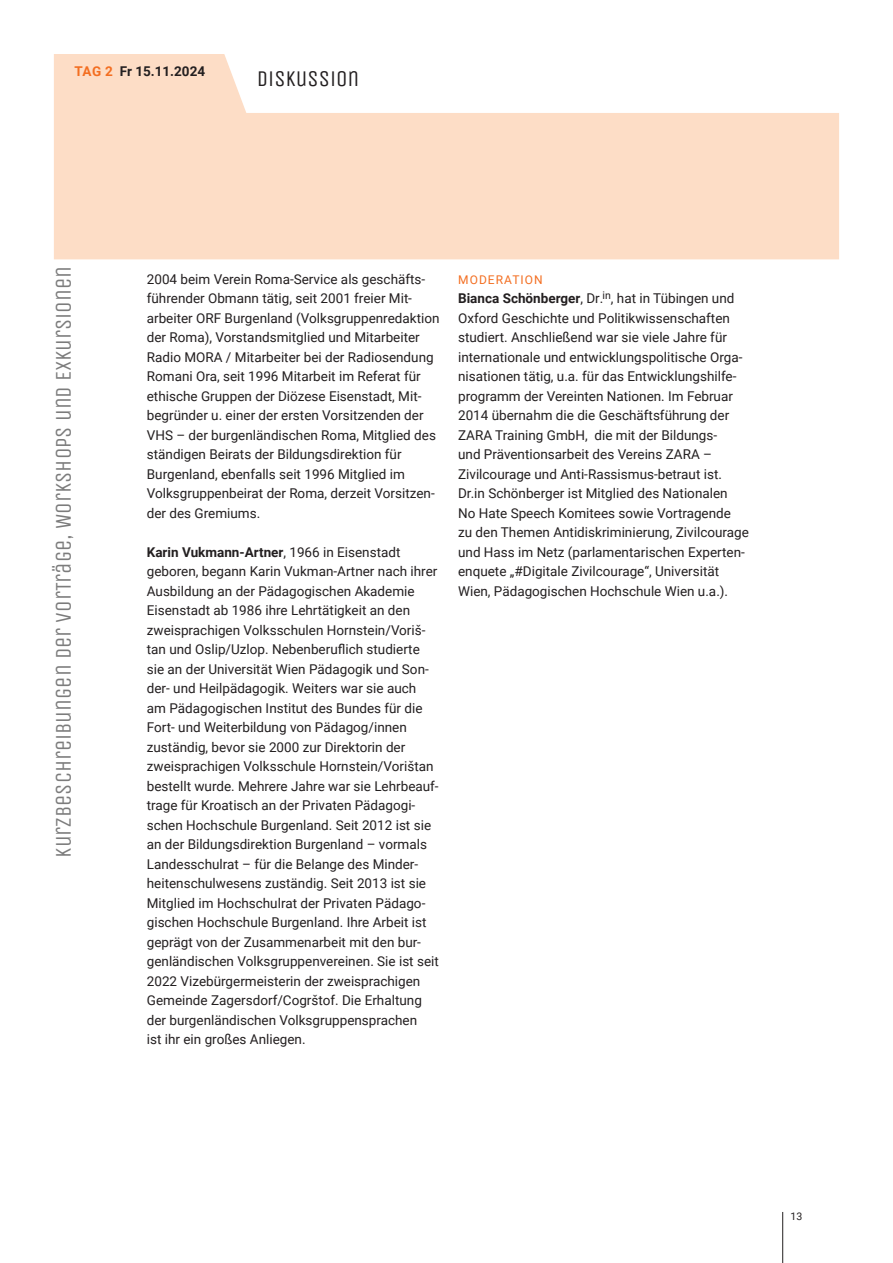
<style>
.page{position:relative;width:893px;height:1263px;background:#fff}
.page>*{position:absolute;margin:0;border:0;box-sizing:border-box;transform-origin:0 0}
.t1{font:22.5px "Unica One";color:#7c7c7c}
.t2{font:22.5px "Unica One";color:#231f20}
.t3{font:13.5px/19.5px "Roboto";color:#231f20}
.t4{font:700 13.5px "Roboto";color:#231f20}
.t5{font:12px "Roboto";letter-spacing:.085em;color:#f36e21}
.t6{font:10.5px "Roboto";color:#231f20}
.s1{color:#f36e21}
.s2{font-weight:700}
</style>
<div class="page">
<hr style="left:782px;top:1212px;width:1px;height:51px;background:#231f20">
<svg style="left:54px;top:54px;width:785px;height:205px;fill:#fdddc6"></svg>
<p class="t4" style="left:75px;top:62px;width:132px"><span class="s1">TAG 2</span> Fr 15.11.2024</p>
<h1 class="t2" style="left:257px;top:65px;width:104px">DISKUSSION</h1>
<h1 class="t1" style="left:50px;top:858px;width:593px;rotate:-90deg">KURZBESCHREIBUNGEN DER VORTRÄGE, WORKSHOPS UND EXKURSIONEN</h1>
<p class="t3" style="left:147px;top:269px;width:294px">2004 beim Verein Roma-Service als geschäfts&shy;führender Obmann tätig, seit 2001 freier Mit&shy;arbeiter ORF Burgenland (Volksgruppenredaktion der Roma), Vorstandsmitglied und Mitarbeiter Radio MORA / Mitarbeiter bei der Radiosendung Romani Ora, seit 1996 Mitarbeit im Referat für ethische Gruppen der Diözese Eisenstadt, Mit&shy;begründer u. einer der ersten Vorsitzenden der VHS – der burgenländischen Roma, Mitglied des ständigen Beirats der Bildungsdirektion für Burgenland, ebenfalls seit 1996 Mitglied im Volksgruppenbeirat der Roma, derzeit Vorsitzen&shy;der des Gremiums.</p>
<p class="t3" style="left:147px;top:542px;width:294px"><span class="s2">Karin Vukmann-Artner</span>, 1966 in Eisenstadt geboren, begann Karin Vukman-Artner nach ihrer Ausbildung an der Pädagogischen Akademie Eisenstadt ab 1986 ihre Lehrtätigkeit an den zweisprachigen Volksschulen Hornstein/Voriš&shy;tan und Oslip/Uzlop. Nebenberuflich studierte sie an der Universität Wien Pädagogik und Son&shy;der- und Heilpädagogik. Weiters war sie auch<br>am Pädagogischen Institut des Bundes für die Fort- und Weiterbildung von Pädagog/innen zuständig, bevor sie 2000 zur Direktorin der zweisprachigen Volksschule Hornstein/Vorištan bestellt wurde. Mehrere Jahre war sie Lehrbeauf&shy;trage für Kroatisch an der Privaten Pädagogi&shy;schen Hochschule Burgenland. Seit 2012 ist sie an der Bildungsdirektion Burgenland – vormals Landesschulrat – für die Belange des Minder&shy;heitenschulwesens zuständig. Seit 2013 ist sie Mitglied im Hochschulrat der Privaten Pädago&shy;gischen Hochschule Burgenland. Ihre Arbeit ist geprägt von der Zusammenarbeit mit den bur&shy;genländischen Volksgruppenvereinen. Sie ist seit 2022 Vizebürgermeisterin der zweisprachigen Gemeinde Zagersdorf/Cogrštof. Die Erhaltung der burgenländischen Volksgruppensprachen<br>ist ihr ein großes Anliegen.</p>
<p class="t5" style="left:458px;top:271px;width:86px">MODERATION</p>
<p class="t3" style="left:458px;top:288px;width:292px"><span class="s2">Bianca Schönberger</span>, Dr.<sup>in</sup>, hat in Tübingen und Oxford Geschichte und Politikwissenschaften studiert. Anschließend war sie viele Jahre für internationale und entwicklungspolitische Orga&shy;nisationen tätig, u.a. für das Entwicklungshilfe&shy;programm der Vereinten Nationen. Im Februar 2014 übernahm die die Geschäftsführung der ZARA Training GmbH, die mit der Bildungs-<br>und Präventionsarbeit des Vereins ZARA – Zivilcourage und Anti-Rassismus-betraut ist.<br>Dr.in Schönberger ist Mitglied des Nationalen<br>No Hate Speech Komitees sowie Vortragende<br>zu den Themen Antidiskriminierung, Zivilcourage und Hass im Netz (parlamentarischen Experten&shy;enquete „#Digitale Zivilcourage“, Universität Wien, Pädagogischen Hochschule Wien u.a.).</p>
<p class="t6" style="left:790px;top:1209px;width:13px">13</p>
</div>
